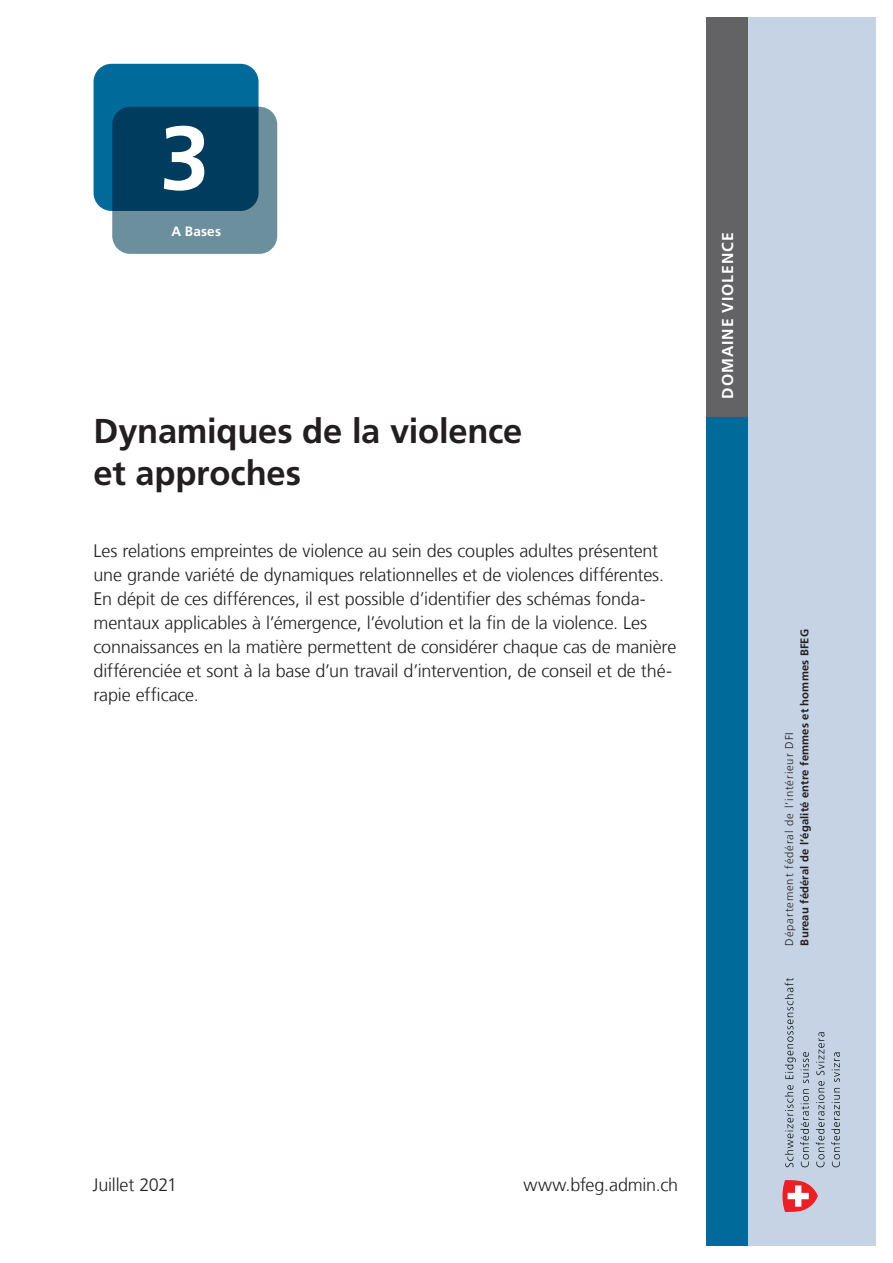
<style>
.page{position:relative;width:893px;height:1263px;background:#fff}
.page>*{position:absolute;margin:0;border:0;box-sizing:border-box;transform-origin:0 0}
.t1{font:700 90px "Frutiger LT Com";color:#fff}
.t2{font:700 34.5px/42px "Frutiger LT Com";letter-spacing:-.005em;color:#231f20}
.t3{font:300 18px/24px "Frutiger LT Com";letter-spacing:-.01em;color:#231f20}
.t4{font:700 15.75px "Frutiger LT Com";letter-spacing:.06em;color:#fff}
.t5{font:700 13.5px "Frutiger LT Com";letter-spacing:.015em;color:#fff}
.t6{font:700 11.25px "Frutiger LT Com";letter-spacing:.015em;color:#231f20}
.t7{font:300 11.25px "Frutiger LT Com";letter-spacing:.08em;color:#231f20}
</style>
<div class="page">
<div style="left:706px;top:416px;width:42px;height:830px;background:#006b9b"></div>
<div style="left:706px;top:17px;width:42px;height:400px;background:#636366"></div>
<div style="left:748px;top:17px;width:128px;height:1229px;background:#c5d3e4"></div>
<div style="left:112px;top:107px;width:165px;height:147px;background:#6b8f9c;border-radius:18px"></div>
<svg style="left:94px;top:64px;width:165px;height:147px;fill:#003c5e"></svg>
<svg style="left:785px;top:978px;width:24px;height:189px"></svg>
<svg style="left:816px;top:1081px;width:8px;height:86px"></svg>
<svg style="left:816px;top:1032px;width:8px;height:43px"></svg>
<svg style="left:831px;top:1088px;width:9px;height:79px"></svg>
<svg style="left:832px;top:1052px;width:8px;height:30px"></svg>
<svg style="left:782px;top:1180px;width:36px;height:32px"></svg>
<h1 class="t1" style="left:160px;top:105px;width:52px">3</h1>
<p class="t5" style="left:171px;top:223px;width:51px">A Bases</p>
<h2 class="t2" style="left:94px;top:410px;width:430px">Dynamiques de la violence et approches</h2>
<p class="t3" style="left:94px;top:538px;width:584px">Les relations empreintes de violence au sein des couples adultes présentent une grande variété de dynamiques relationnelles et de violences différentes.<br>En dépit de ces différences, il est possible d’identifier des schémas fonda&shy;mentaux applicables à l’émergence, l’évolution et la fin de la violence. Les connaissances en la matière permettent de considérer chaque cas de manière différenciée et sont à la base d’un travail d’intervention, de conseil et de thé&shy;rapie efficace.</p>
<p class="t4" style="left:718px;top:399px;width:168px;rotate:-90deg">DOMAINE VIOLENCE</p>
<p class="t6" style="left:798px;top:945px;width:318px;rotate:-90deg">Bureau fédéral de l’égalité entre femmes et hommes BFEG</p>
<p class="t7" style="left:783px;top:945px;width:215px;rotate:-90deg">Département fédéral de l‘intérieur DFI</p>
<p class="t3" style="left:93px;top:1173px;width:86px">Juillet 2021</p>
<p class="t3" style="left:523px;top:1173px;width:156px">www.bfeg.admin.ch</p>
</div>
